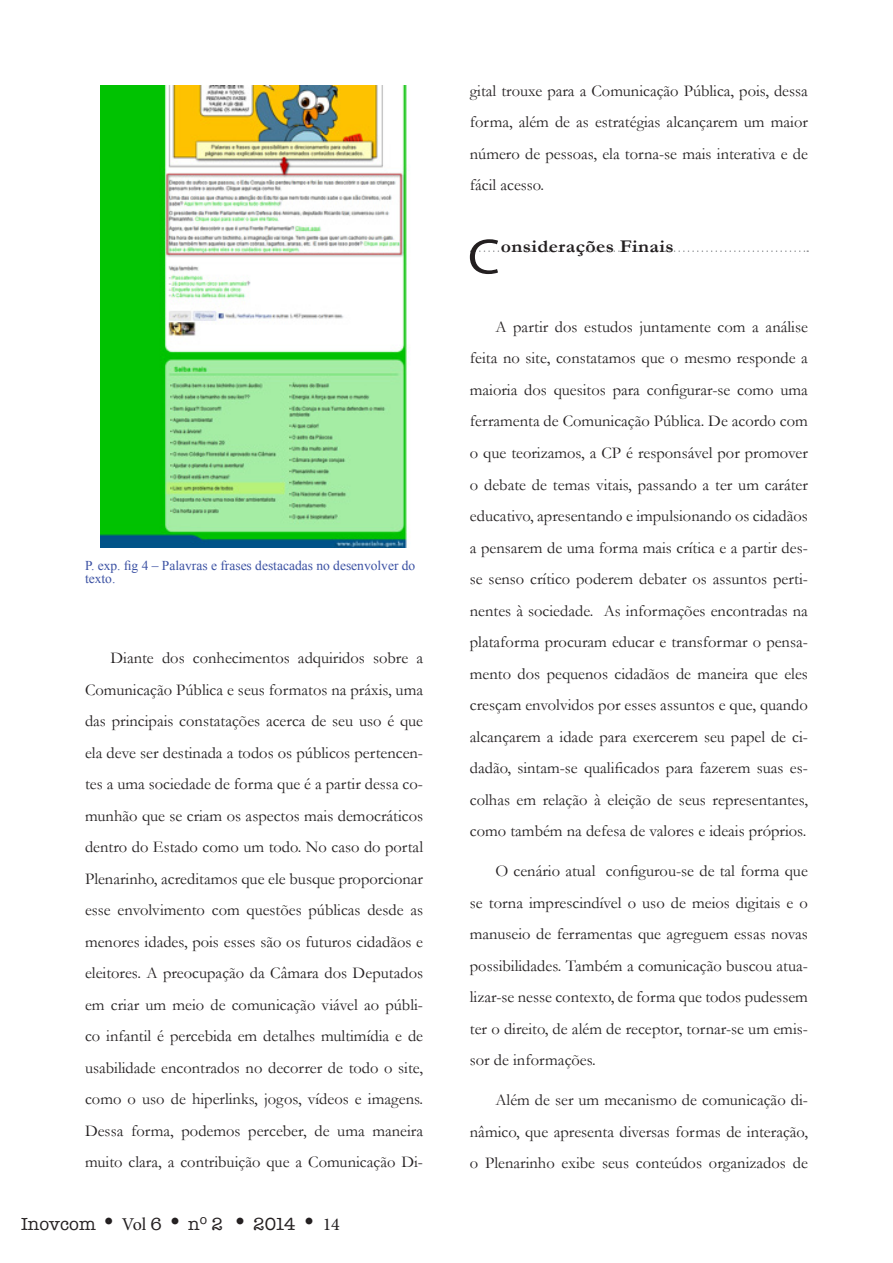
<style>
.page{position:relative;width:893px;height:1263px;background:#fff}
.page>*{position:absolute;margin:0;border:0;box-sizing:border-box;transform-origin:0 0}
.sub_titulo{font:50.1px "Myriad Pro";color:#231f20;scale:1.1 1}
.sub_titulo-2{font:700 18px "Garamond";letter-spacing:.02em;color:#231f20;scale:1.1 1}
.t1{font:18px "American Typewriter";color:#231f20}
.t2{font:18px "Minion Pro";color:#231f20}
.texto{font:16.5px/31.5px "Garamond";color:#231f20;text-align:justify}
.rodape{font:13.5px/13.5px "Times New Roman";color:#3b51a3}
.s1{font-family:"American Typewriter"}
</style>
<div class="page">
<svg style="left:471px;top:250px;width:337px;height:2px"></svg>
<img style="left:101px;top:85px;width:308px;height:462px">
<p class="rodape" style="left:85px;top:558px;width:332px">P. exp. fig 4 – Palavras e frases destacadas no desenvolver do texto.</p>
<p class="texto" style="left:85px;top:642px;width:340px;text-indent:26px">Diante dos conhecimentos adquiridos sobre a Comunicação Pública e seus formatos na práxis, uma das principais constatações acerca de seu uso é que ela deve ser destinada a todos os públicos pertencen&shy;tes a uma sociedade de forma que é a partir dessa co&shy;munhão que se criam os aspectos mais democráticos dentro do Estado como um todo. No caso do portal Plenarinho, acreditamos que ele busque proporcionar esse envolvimento com questões públicas desde as menores idades, pois esses são os futuros cidadãos e eleitores. A preocupação da Câmara dos Deputados em criar um meio de comunicação viável ao públi&shy;co infantil é percebida em detalhes multimídia e de usabilidade encontrados no decorrer de todo o site, como o uso de hiperlinks, jogos, vídeos e imagens.<br>Dessa forma, podemos perceber, de uma maneira muito clara, a contribuição que a Comunicação Di-</p>
<p class="t1" style="left:21px;top:1210px;width:76px">Inovcom</p>
<p class="t2" style="left:122px;top:1212px;width:42px">Vol <span class="s1">6</span></p>
<p class="t1" style="left:188px;top:1210px;width:36px">n<sup>o</sup> 2</p>
<p class="t1" style="left:253px;top:1210px;width:44px">2014</p>
<p class="t2" style="left:323px;top:1212px;width:19px">14</p>
<p class="texto" style="left:470px;top:75px;width:340px">gital trouxe para a Comunicação Pública, pois, dessa forma, além de as estratégias alcançarem um maior número de pessoas, ela torna-se mais interativa e de fácil acesso.</p>
<p class="sub_titulo" style="left:468px;top:226px;width:31px">C</p>
<p class="sub_titulo-2" style="left:501px;top:235px;width:159px">onsiderações Finais</p>
<p class="texto" style="left:470px;top:311px;width:340px;text-indent:26px">A partir dos estudos juntamente com a análise feita no site, constatamos que o mesmo responde a maioria dos quesitos para configurar-se como uma ferramenta de Comunicação Pública. De acordo com o que teorizamos, a CP é responsável por promover o debate de temas vitais, passando a ter um caráter educativo, apresentando e impulsionando os cidadãos a pensarem de uma forma mais crítica e a partir des&shy;se senso crítico poderem debater os assuntos perti&shy;nentes à sociedade. As informações encontradas na plataforma procuram educar e transformar o pensa&shy;mento dos pequenos cidadãos de maneira que eles cresçam envolvidos por esses assuntos e que, quando alcançarem a idade para exercerem seu papel de ci&shy;dadão, sintam-se qualificados para fazerem suas es&shy;colhas em relação à eleição de seus representantes, como também na defesa de valores e ideais próprios.</p>
<p class="texto" style="left:470px;top:855px;width:340px;text-indent:26px">O cenário atual configurou-se de tal forma que se torna imprescindível o uso de meios digitais e o manuseio de ferramentas que agreguem essas novas possibilidades. Também a comunicação buscou atua&shy;lizar-se nesse contexto, de forma que todos pudessem ter o direito, de além de receptor, tornar-se um emis&shy;sor de informações.</p>
<p class="texto" style="left:470px;top:1084px;width:340px;text-indent:26px">Além de ser um mecanismo de comunicação di&shy;nâmico, que apresenta diversas formas de interação, o Plenarinho exibe seus conteúdos organizados de</p>
</div>
